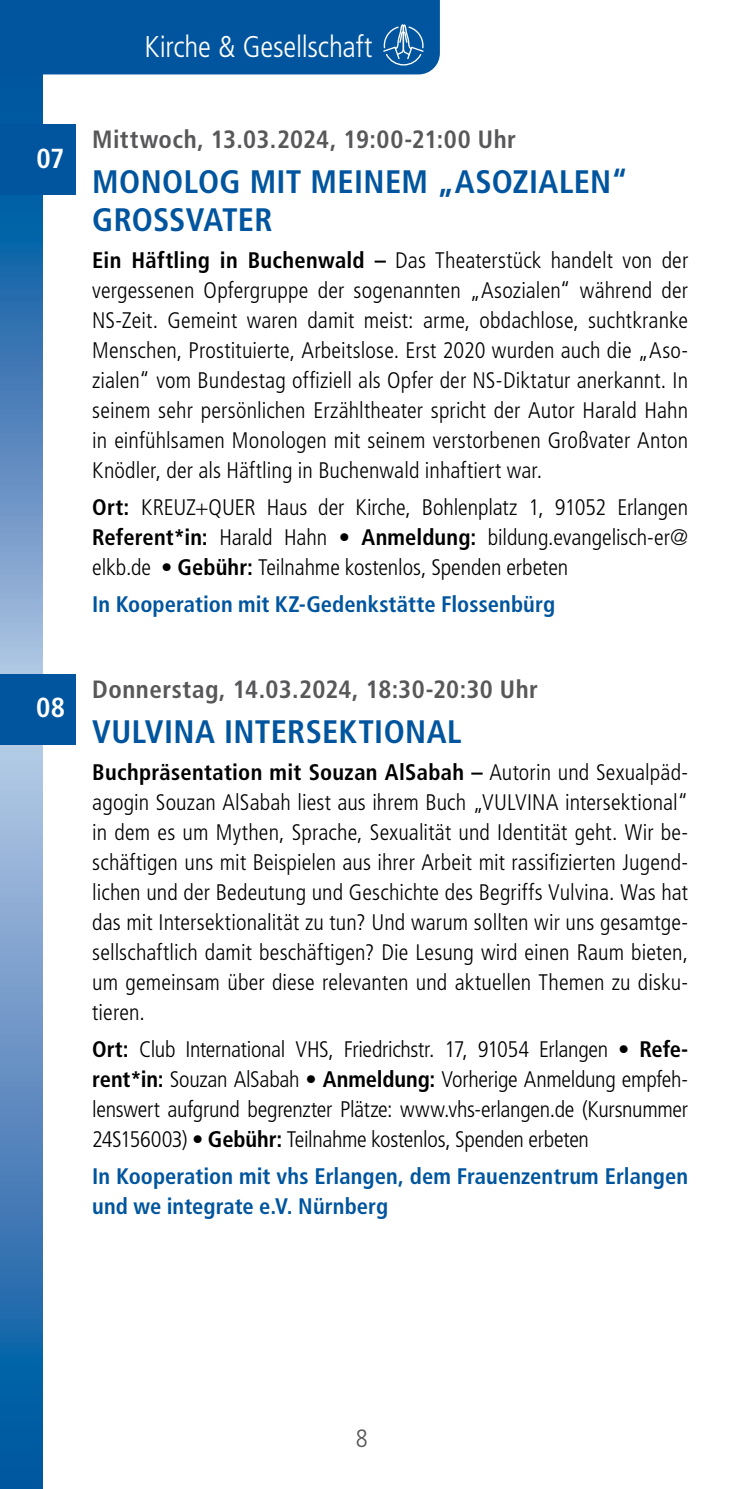
<style>
.page{position:relative;width:745px;height:1489px;background:#fff}
.page>*{position:absolute;margin:0;border:0;box-sizing:border-box;transform-origin:0 0}
.t1{font:700 condensed 32.5px/37.5px "Frutiger LT Std";letter-spacing:.01em;color:#00559e}
.t2{font:300 condensed 30px "Frutiger LT Std";letter-spacing:-.005em;color:#fff}
.t3{font:700 condensed 27.5px "Frutiger LT Std";color:#fff}
.t4{font:700 condensed 25px "Frutiger LT Std";letter-spacing:.02em;color:#58585a}
.t5{font:300 condensed 25px "Frutiger LT Std";color:#58585a}
.t6{font:300 condensed 22.5px/30px "Frutiger LT Std";color:#000;text-align:justify}
.t7{font:700 condensed 22.5px/30px "Frutiger LT Std";letter-spacing:.005em;color:#00559e}
.t8{font:900 condensed 9px "Frutiger LT Std";color:#000204}
.s1{font-weight:700}
</style>
<div class="page">
<svg style="left:0;top:74px;width:43px;height:1414px;background:#5288be"></svg>
<div style="left:0;top:124px;width:75px;height:71px;background:#00559e"></div>
<div style="left:0;top:673px;width:75px;height:71px;background:#00559e"></div>
<div style="left:0;top:0;width:439px;height:74px;background:#00559e"></div>
<h2 class="t2" style="left:144px;top:30px;width:229px">Kirche &amp; Gesellschaft</h2>
<p class="t3" style="left:36px;top:142px;width:30px">07</p>
<p class="t3" style="left:36px;top:691px;width:30px">08</p>
<p class="t4" style="left:92px;top:125px;width:425px">Mittwoch, 13.03.2024, 19:00-21:00 Uhr</p>
<h1 class="t1" style="left:92px;top:163px;width:537px">MONOLOG MIT MEINEM „ASOZIALEN“<br>GROSSVATER</h1>
<p class="t6" style="left:92px;top:245px;width:597px"><span class="s1">Ein Häftling in Buchenwald –</span> Das Theaterstück handelt von der vergessenen Opfergruppe der sogenannten „Asozialen“ während der NS-Zeit. Gemeint waren damit meist: arme, obdachlose, suchtkranke Menschen, Prostituierte, Arbeitslose. Erst 2020 wurden auch die „Aso&shy;zialen“ vom Bundestag offiziell als Opfer der NS-Diktatur anerkannt. In seinem sehr persönlichen Erzähltheater spricht der Autor Harald Hahn in einfühlsamen Monologen mit seinem verstorbenen Großvater Anton Knödler, der als Häftling in Buchenwald inhaftiert war.</p>
<p class="t6" style="left:92px;top:492px;width:597px"><span class="s1">Ort:</span> KREUZ+QUER Haus der Kirche, Bohlenplatz 1, 91052 Erlangen <span class="s1">Referent*in:</span> Harald Hahn • <span class="s1">Anmeldung:</span> bildung.evangelisch-er@ elkb.de • <span class="s1">Gebühr:</span> Teilnahme kostenlos, Spenden erbeten</p>
<p class="t7" style="left:92px;top:589px;width:464px">In Kooperation mit KZ-Gedenkstätte Flossenbürg</p>
<p class="t8" style="left:429px;top:144px;width:63px">LEBENSFRAGEN</p>
<p class="t4" style="left:92px;top:674px;width:447px">Donnerstag, 14.03.2024, 18:30-20:30 Uhr</p>
<h1 class="t1" style="left:92px;top:712px;width:371px">VULVINA INTERSEKTIONAL</h1>
<p class="t6" style="left:92px;top:757px;width:597px"><span class="s1">Buchpräsentation mit Souzan AlSabah –</span> Autorin und Sexualpäd&shy;agogin Souzan AlSabah liest aus ihrem Buch „VULVINA intersektional“ in dem es um Mythen, Sprache, Sexualität und Identität geht. Wir be&shy;schäftigen uns mit Beispielen aus ihrer Arbeit mit rassifizierten Jugend&shy;lichen und der Bedeutung und Geschichte des Begriffs Vulvina. Was hat das mit Intersektionalität zu tun? Und warum sollten wir uns gesamtge&shy;sellschaftlich damit beschäftigen? Die Lesung wird einen Raum bieten, um gemeinsam über diese relevanten und aktuellen Themen zu disku&shy;tieren.</p>
<p class="t6" style="left:92px;top:1034px;width:597px"><span class="s1">Ort:</span> Club International VHS, Friedrichstr. 17, 91054 Erlangen • <span class="s1">Refe&shy;rent*in:</span> Souzan AlSabah • <span class="s1">Anmeldung:</span> Vorherige Anmeldung empfeh&shy;lenswert aufgrund begrenzter Plätze: www.vhs-erlangen.de (Kursnummer 24S156003) • <span class="s1">Gebühr:</span> Teilnahme kostenlos, Spenden erbeten</p>
<p class="t7" style="left:92px;top:1161px;width:597px">In Kooperation mit vhs Erlangen, dem Frauenzentrum Erlangen und we integrate e.V. Nürnberg</p>
<p class="t5" style="left:355px;top:1424px;width:13px">8</p>
</div>
